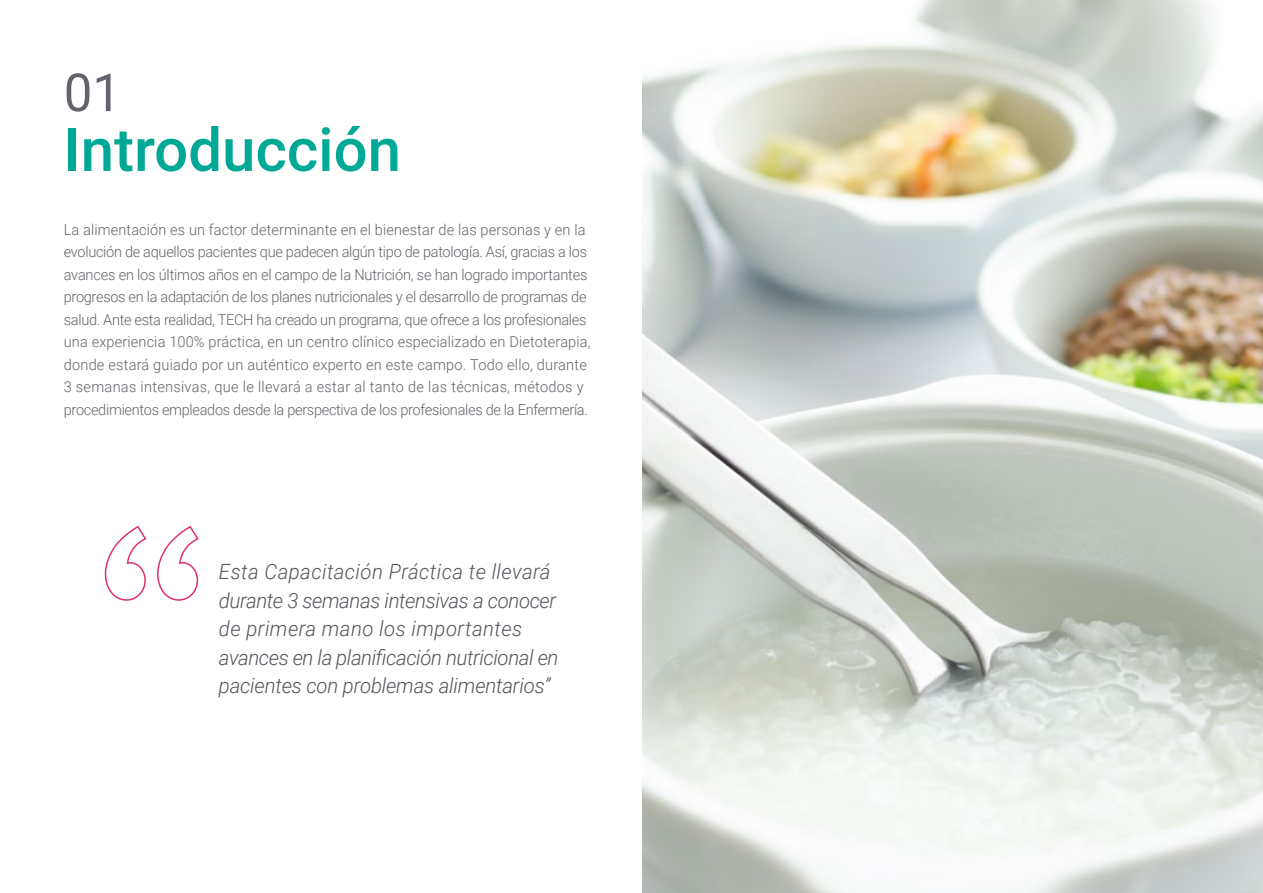
<style>
.page{position:relative;width:1263px;height:893px;background:#fff}
.page>*{position:absolute;margin:0;border:0;box-sizing:border-box;transform-origin:0 0}
.t1{font:500 60px "Roboto";color:#00a996}
.t2{font:52.5px "Roboto";color:#61646a}
.t3{font:italic 300 21px/28.5px "Roboto";letter-spacing:-.01em;color:#52555b}
.t4{font:300 15px/22.5px "Roboto";letter-spacing:-.01em;color:#61646a}
</style>
<div class="page">
<svg style="left:104px;top:525px;width:95px;height:76px"></svg>
<img style="left:642px;top:0;width:621px;height:893px">
<h2 class="t2" style="left:64px;top:56px;width:59px">01</h2>
<h1 class="t1" style="left:64px;top:108px;width:339px">Introducción</h1>
<p class="t4" style="left:64px;top:217px;width:528px">La alimentación es un factor determinante en el bienestar de las personas y en la evolución de aquellos pacientes que padecen algún tipo de patología. Así, gracias a los avances en los últimos años en el campo de la Nutrición, se han logrado importantes progresos en la adaptación de los planes nutricionales y el desarrollo de programas de salud. Ante esta realidad, TECH ha creado un programa, que ofrece a los profesionales una experiencia 100% práctica, en un centro clínico especializado en Dietoterapia, donde estará guiado por un auténtico experto en este campo. Todo ello, durante 3 semanas intensivas, que le llevará a estar al tanto de las técnicas, métodos y procedimientos empleados desde la perspectiva de los profesionales de la Enfermería.</p>
<h3 class="t3" style="left:219px;top:557px;width:341px">Esta Capacitación Práctica te llevará durante 3 semanas intensivas a conocer de primera mano los importantes avances en la planificación nutricional en pacientes con problemas alimentarios”</h3>
</div>
